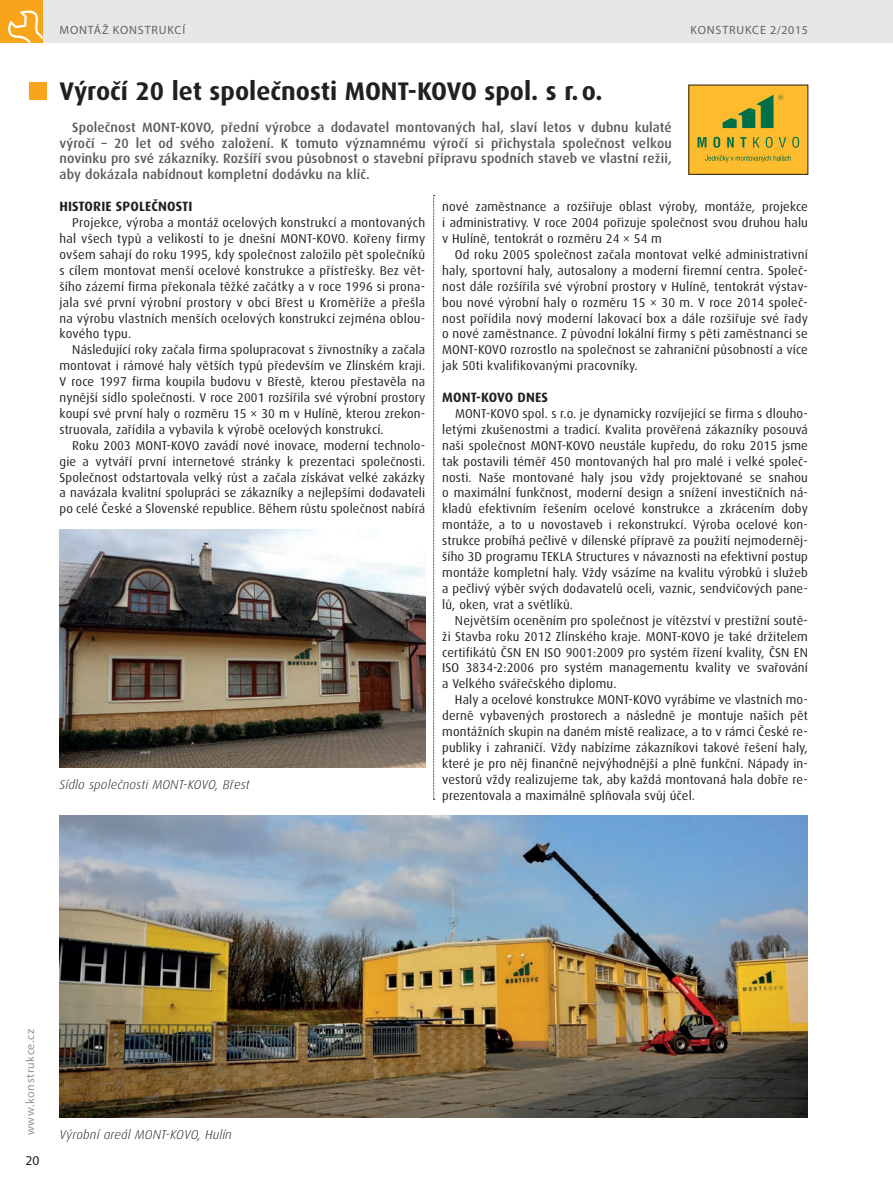
<style>
.page{position:relative;width:893px;height:1191px;background:#fff}
.page>*{position:absolute;margin:0;border:0;box-sizing:border-box;transform-origin:0 0}
.t1{font:700 25.5px "Max";color:#231f20}
.t2{font:500 13.5px/15.9px "Max";letter-spacing:.01em;color:#57585a;text-align:justify}
.t3{font:700 13.5px "Max";letter-spacing:.01em;color:#231f20}
.t4{font:13.5px "Myriad Pro";color:#231f20}
.t5{font:12.75px/15.9px "Max";letter-spacing:.01em;color:#231f20;text-align:justify}
.t6{font:italic 300 12.75px "Max";letter-spacing:.015em;color:#231f20}
.t7{font:12px "Myriad Pro";letter-spacing:.07em;color:#636366}
.t8{font:12px "Myriad Pro";letter-spacing:.05em;color:#939598}
</style>
<div class="page">
<div style="left:30px;top:83px;width:17px;height:17px;background:#f9a51b"></div>
<svg style="left:433px;top:195px;width:2px;height:605px"></svg>
<img style="left:60px;top:815px;width:748px;height:302px">
<img style="left:60px;top:529px;width:365px;height:239px">
<div style="left:689px;top:85px;width:119px;height:89px;background:#fdbb2e"></div>
<svg style="left:697px;top:137px;width:102px;height:11px"></svg>
<svg style="left:722px;top:95px;width:61px;height:33px"></svg>
<svg style="left:705px;top:155px;width:86px;height:7px"></svg>
<div style="left:0;top:0;width:893px;height:43px;background:#e6e7e9"></div>
<div style="left:0;top:0;width:43px;height:43px;background:#f9a51b"></div>
<svg style="left:8px;top:10px;width:35px;height:33px"></svg>
<p class="t7" style="left:60px;top:23px;width:127px">MONTÁŽ KONSTRUKCÍ</p>
<p class="t7" style="left:691px;top:23px;width:119px">KONSTRUKCE 2/2015</p>
<h1 class="t1" style="left:60px;top:75px;width:545px">Výročí 20 let společnosti MONT-KOVO spol. s r.o.</h1>
<p class="t2" style="left:60px;top:119px;width:614px;text-indent:13px">Společnost MONT-KOVO, přední výrobce a dodavatel montovaných hal, slaví letos v dubnu kulaté výročí – 20 let od svého založení. K tomuto významnému výročí si přichystala společnost velkou novinku pro své zákazníky. Rozšíří svou působnost o stavební přípravu spodních staveb ve vlastní režii, aby dokázala nabídnout kompletní dodávku na klíč.</p>
<p class="t3" style="left:60px;top:198px;width:134px">HISTORIE SPOLEČNOSTI</p>
<p class="t5" style="left:60px;top:214px;width:367px;text-indent:13px">Projekce, výroba a montáž ocelových konstrukcí a montovaných hal všech typů a velikostí to je dnešní MONT-KOVO. Kořeny firmy ovšem sahají do roku 1995, kdy společnost založilo pět společníků s cílem montovat menší ocelové konstrukce a přístřešky. Bez vět&shy;šího zázemí firma překonala těžké začátky a v roce 1996 si prona&shy;jala své první výrobní prostory v obci Břest u Kroměříže a přešla na výrobu vlastních menších ocelových konstrukcí zejména oblou&shy;kového typu.</p>
<p class="t5" style="left:60px;top:342px;width:367px;text-indent:13px">Následující roky začala firma spolupracovat s živnostníky a začala montovat i rámové haly větších typů především ve Zlínském kraji.<br>V roce 1997 firma koupila budovu v Břestě, kterou přestavěla na nynější sídlo společnosti. V roce 2001 rozšířila své výrobní prostory koupí své první haly o rozměru 15 × 30 m v Hulíně, kterou zrekon&shy;struovala, zařídila a vybavila k výrobě ocelových konstrukcí.</p>
<p class="t5" style="left:60px;top:437px;width:367px;text-indent:13px">Roku 2003 MONT-KOVO zavádí nové inovace, moderní technolo&shy;gie a vytváří první internetové stránky k prezentaci společnosti.<br>Společnost odstartovala velký růst a začala získávat velké zakázky a navázala kvalitní spolupráci se zákazníky a nejlepšími dodavateli po celé České a Slovenské republice. Během růstu společnost nabírá</p>
<p class="t5" style="left:442px;top:198px;width:367px">nové zaměstnance a rozšiřuje oblast výroby, montáže, projekce i administrativy. V roce 2004 pořizuje společnost svou druhou halu v Hulíně, tentokrát o rozměru 24 × 54 m</p>
<p class="t5" style="left:442px;top:246px;width:367px;text-indent:13px">Od roku 2005 společnost začala montovat velké administrativní haly, sportovní haly, autosalony a moderní firemní centra. Společ&shy;nost dále rozšířila své výrobní prostory v Hulíně, tentokrát výstav&shy;bou nové výrobní haly o rozměru 15 × 30 m. V roce 2014 společ&shy;nost pořídila nový moderní lakovací box a dále rozšiřuje své řady o nové zaměstnance. Z původní lokální firmy s pěti zaměstnanci se MONT‑KOVO rozrostlo na společnost se zahraniční působností a více jak 50ti kvalifikovanými pracovníky.</p>
<p class="t3" style="left:442px;top:389px;width:107px">MONT-KOVO DNES</p>
<p class="t5" style="left:442px;top:405px;width:367px;text-indent:13px">MONT-KOVO spol. s r.o. je dynamicky rozvíjející se firma s dlouho&shy;letými zkušenostmi a tradicí. Kvalita prověřená zákazníky posouvá naši společnost MONT-KOVO neustále kupředu, do roku 2015 jsme tak postavili téměř 450 montovaných hal pro malé i velké společ&shy;nosti. Naše montované haly jsou vždy projektované se snahou o maximální funkčnost, moderní design a snížení investičních ná&shy;kladů efektivním řešením ocelové konstrukce a zkrácením doby montáže, a to u novostaveb i rekonstrukcí. Výroba ocelové kon&shy;strukce probíhá pečlivě v dílenské přípravě za použití nejmoderněj&shy;šího 3D programu TEKLA Structures v návaznosti na efektivní postup montáže kompletní haly. Vždy vsázíme na kvalitu výrobků i služeb a pečlivý výběr svých dodavatelů oceli, vaznic, sendvičových pane&shy;lů, oken, vrat a světlíků.</p>
<p class="t5" style="left:442px;top:612px;width:367px;text-indent:13px">Největším oceněním pro společnost je vítězství v prestižní soutě&shy;ži Stavba roku 2012 Zlínského kraje. MONT-KOVO je také držitelem certifikátů ČSN EN ISO 9001:2009 pro systém řízení kvality, ČSN EN ISO 3834-2:2006 pro systém managementu kvality ve svařování a Velkého svářečského diplomu.</p>
<p class="t5" style="left:442px;top:691px;width:367px;text-indent:13px">Haly a ocelové konstrukce MONT-KOVO vyrábíme ve vlastních mo&shy;derně vybavených prostorech a následně je montuje našich pět montážních skupin na daném místě realizace, a to v rámci České re&shy;publiky i zahraničí. Vždy nabízíme zákazníkovi takové řešení haly, které je pro něj finančně nejvýhodnější a plně funkční. Nápady in&shy;vestorů vždy realizujeme tak, aby každá montovaná hala dobře re&shy;prezentovala a maximálně splňovala svůj účel.</p>
<p class="t6" style="left:60px;top:777px;width:192px">Sídlo společnosti MONT-KOVO, Břest</p>
<p class="t8" style="left:23px;top:1135px;width:108px;rotate:-90deg">www.konstrukce.cz</p>
<p class="t4" style="left:26px;top:1152px;width:15px">20</p>
<p class="t6" style="left:60px;top:1126px;width:174px">Výrobní areál MONT-KOVO, Hulín</p>
</div>
